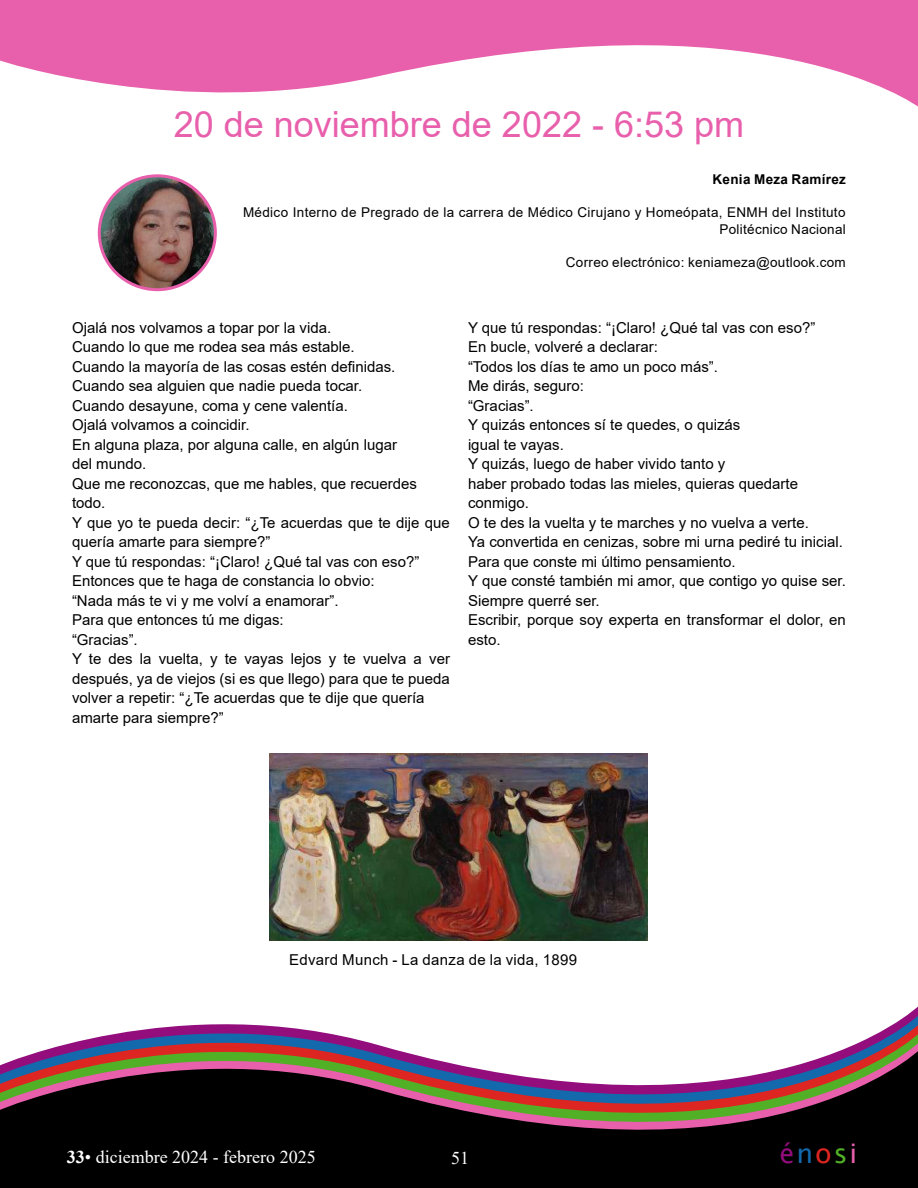
<style>
.page{position:relative;width:918px;height:1188px;background:#fff}
.page>*{position:absolute;margin:0;border:0;box-sizing:border-box;transform-origin:0 0}
.t1{font:36px "Arial";color:#e85fac}
.t2{font:27px "Lucida Sans";letter-spacing:.075em;color:#930d7d}
.t3{font:18px "Times New Roman";color:#fff}
.t4{font:15px/19.5px "Arial";color:#000}
.t5{font:15px "Arial";letter-spacing:.02em;color:#000}
.t6{font:13.5px/16.5px "Arial";letter-spacing:.025em;color:#000;text-align:right}
.t7{font:700 13.5px "Arial";letter-spacing:.02em;color:#000}
.s1{font-weight:700}
.s2{color:#1369ac}
.s3{color:#dd2521}
.s4{color:#52b026}
.s5{color:#e85fac}
</style>
<div class="page">
<svg style="left:121px;top:1025px;width:797px;height:8px"></svg>
<svg style="left:0;top:1033px;width:918px;height:155px;background:#4a3d42"></svg>
<img style="left:99px;top:178px;width:116px;height:112px">
<div style="left:98px;top:174px;width:119px;height:117px;border:3px solid #e85fac;border-radius:50%"></div>
<svg style="left:0;top:0;width:918px;height:107px;fill:#e85fac"></svg>
<img style="left:270px;top:754px;width:378px;height:187px">
<h1 class="t1" style="left:174px;top:99px;width:572px">20 de noviembre de 2022 - 6:53 pm</h1>
<p class="t7" style="left:713px;top:170px;width:135px">Kenia Meza Ramírez</p>
<p class="t6" style="left:243px;top:204px;width:604px">Médico Interno de Pregrado de la carrera de Médico Cirujano y Homeópata, ENMH del Instituto<br>Politécnico Nacional</p>
<p class="t6" style="left:566px;top:254px;width:281px">Correo electrónico: keniameza@outlook.com</p>
<p class="t4" style="left:72px;top:318px;width:380px">Ojalá nos volvamos a topar por la vida.<br>Cuando lo que me rodea sea más estable.<br>Cuando la mayoría de las cosas estén definidas.<br>Cuando sea alguien que nadie pueda tocar.<br>Cuando desayune, coma y cene valentía.<br>Ojalá volvamos a coincidir.<br>En alguna plaza, por alguna calle, en algún lugar<br>del mundo.<br>Que me reconozcas, que me hables, que recuerdes todo.<br>Y que yo te pueda decir: “¿Te acuerdas que te dije que quería amarte para siempre?”<br>Y que tú respondas: “¡Claro! ¿Qué tal vas con eso?” Entonces que te haga de constancia lo obvio:<br>“Nada más te vi y me volví a enamorar”.<br>Para que entonces tú me digas:<br>“Gracias”.<br>Y te des la vuelta, y te vayas lejos y te vuelva a ver después, ya de viejos (si es que llego) para que te pueda volver a repetir: “¿Te acuerdas que te dije que quería amarte para siempre?”</p>
<p class="t4" style="left:468px;top:318px;width:379px">Y que tú respondas: “¡Claro! ¿Qué tal vas con eso?”<br>En bucle, volveré a declarar:<br>“Todos los días te amo un poco más”.<br>Me dirás, seguro:<br>“Gracias”.<br>Y quizás entonces sí te quedes, o quizás<br>igual te vayas.<br>Y quizás, luego de haber vivido tanto y<br>haber probado todas las mieles, quieras quedarte conmigo.<br>O te des la vuelta y te marches y no vuelva a verte.<br>Ya convertida en cenizas, sobre mi urna pediré tu inicial.<br>Para que conste mi último pensamiento.<br>Y que consté también mi amor, que contigo yo quise ser.<br>Siempre querré ser.<br>Escribir, porque soy experta en transformar el dolor, en esto.</p>
<p class="t5" style="left:289px;top:949px;width:290px">Edvard Munch - La danza de la vida, 1899</p>
<p class="t3" style="left:67px;top:1144px;width:250px"><span class="s1">33</span>• diciembre 2024 - febrero 2025</p>
<p class="t3" style="left:451px;top:1145px;width:19px">51</p>
<h2 class="t2" style="left:779px;top:1138px;width:80px">é<span class="s2">n</span><span class="s3">o</span><span class="s4">s</span><span class="s5">i</span></h2>
</div>
